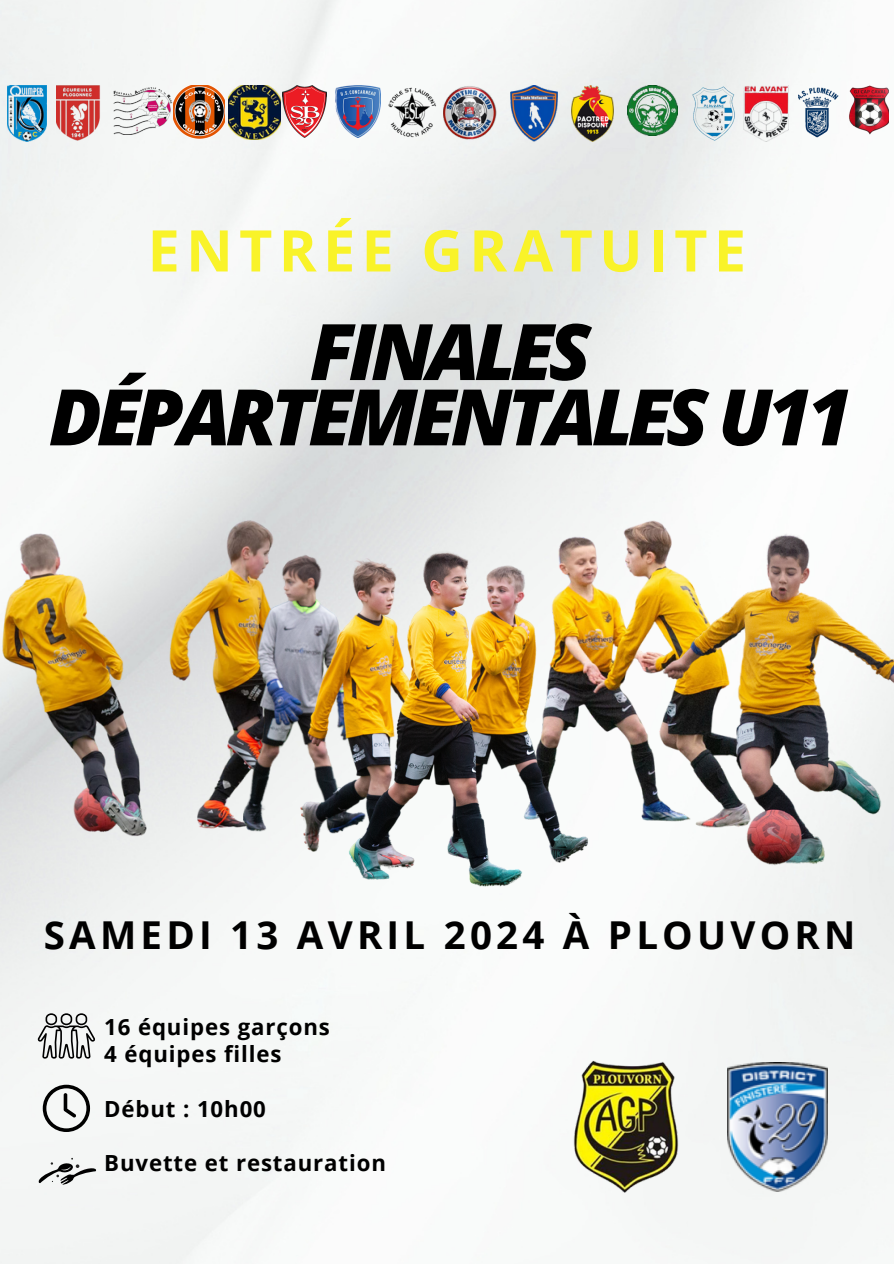
<style>
.page{position:relative;width:894px;height:1264px;background:#fff}
.page>*{position:absolute;margin:0;border:0;box-sizing:border-box;transform-origin:0 0}
.t1{font:italic 800 78px/65.2px "Open Sans";letter-spacing:-.07em;color:#000;text-align:center}
.t2{font:700 57.45px "Open Sans";letter-spacing:.11em;color:#f9f329}
.t3{font:700 38.4px "Open Sans";letter-spacing:.11em;color:#000}
.t4{font:700 22.2px "Open Sans";letter-spacing:.04em;color:#000}
</style>
<div class="page">
<img style="left:0;top:0;width:893px;height:1263px">
<svg style="left:38px;top:1013px;width:57px;height:46px"></svg>
<svg style="left:43px;top:1084px;width:47px;height:47px"></svg>
<img style="left:557px;top:1058px;width:136px;height:136px">
<svg style="left:37px;top:1157px;width:59px;height:27px"></svg>
<img style="left:0;top:511px;width:243px;height:361px">
<img style="left:243px;top:496px;width:370px;height:401px">
<img style="left:613px;top:496px;width:280px;height:416px">
<img style="left:727px;top:1062px;width:100px;height:129px">
<img style="left:7px;top:85px;width:40px;height:56px">
<img style="left:57px;top:85px;width:45px;height:55px">
<img style="left:111px;top:85px;width:62px;height:50px">
<img style="left:174px;top:85px;width:50px;height:56px">
<img style="left:282px;top:85px;width:44px;height:53px">
<img style="left:335px;top:85px;width:45px;height:53px">
<img style="left:383px;top:85px;width:57px;height:53px">
<img style="left:443px;top:85px;width:53px;height:56px">
<img style="left:510px;top:85px;width:47px;height:56px">
<img style="left:571px;top:85px;width:42px;height:56px">
<img style="left:627px;top:85px;width:50px;height:51px">
<img style="left:692px;top:85px;width:42px;height:56px">
<img style="left:743px;top:85px;width:45px;height:56px">
<img style="left:798px;top:85px;width:42px;height:53px">
<img style="left:848px;top:85px;width:40px;height:50px">
<img style="left:229px;top:85px;width:51px;height:54px">
<p class="t2" style="left:147px;top:210px;width:599px">ENTRÉE GRATUITE</p>
<h3 class="t1" style="left:49px;top:317px;width:804px">FINALES<br>DÉPARTEMENTALES U11</h3>
<p class="t3" style="left:44px;top:907px;width:813px">SAMEDI 13 AVRIL 2024 À PLOUVORN</p>
<p class="t4" style="left:104px;top:1011px;width:227px">16 équipes garçons</p>
<p class="t4" style="left:104px;top:1038px;width:179px">4 équipes filles</p>
<p class="t4" style="left:104px;top:1092px;width:163px">Début : 10h00</p>
<p class="t4" style="left:104px;top:1147px;width:283px">Buvette et restauration</p>
</div>
